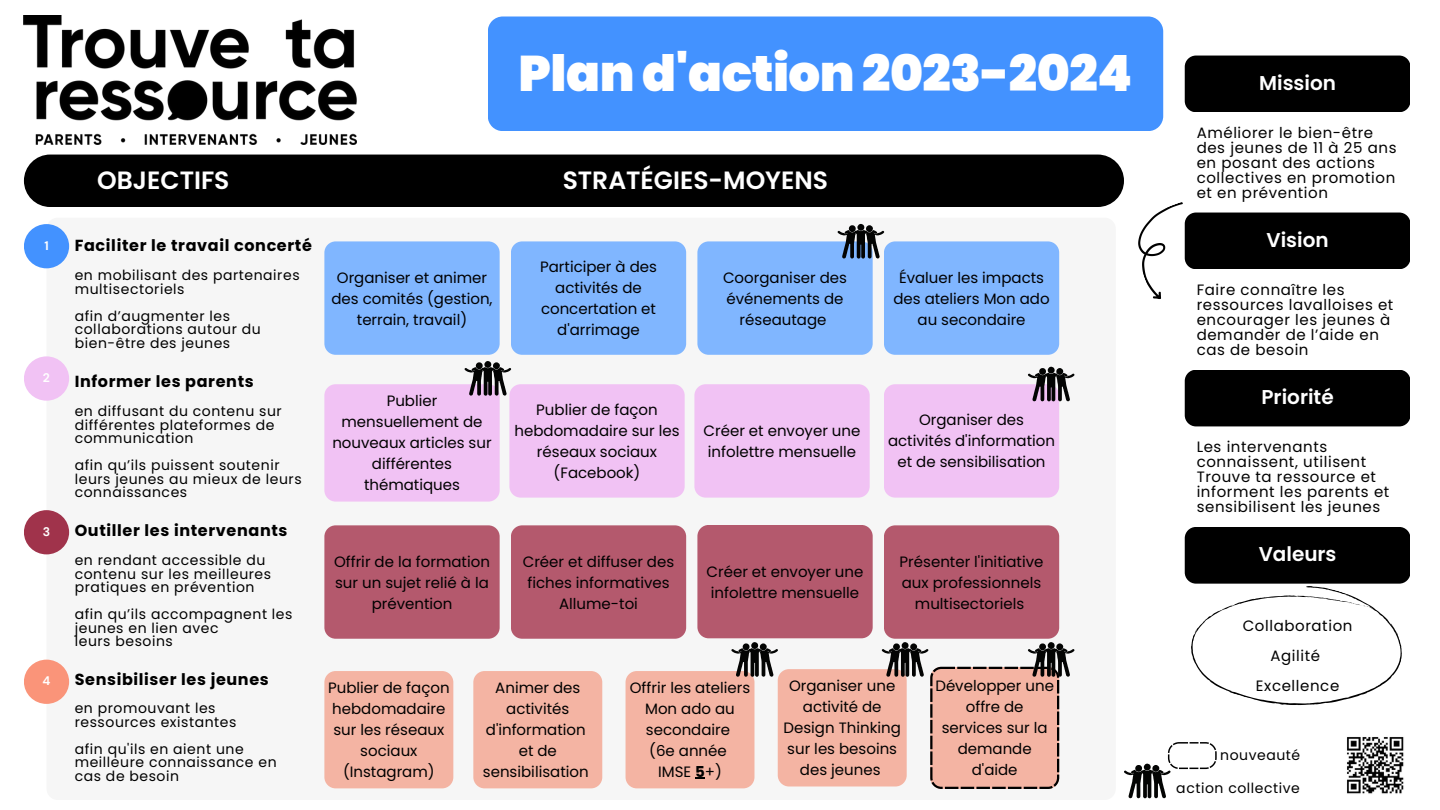
<style>
.page{position:relative;width:1440px;height:810px;background:#fff}
.page>*{position:absolute;margin:0;border:0;box-sizing:border-box;transform-origin:0 0}
.t1{font:900 50px "Poppins";letter-spacing:-.01em;color:#fff}
.t2{font:600 25px "Poppins";color:#fff}
.t3{font:600 20px "Poppins";color:#fff}
.t4{font:700 16px "Poppins";letter-spacing:.04em;color:#000}
.t5{font:15px/21px "Poppins";color:#000;text-align:center}
.t6{font:15px/15px "Poppins";letter-spacing:.04em;color:#000}
.t7{font:14px/13.5px "Poppins";letter-spacing:.04em;color:#000}
.t8{font:700 12.4px "DM Sans";color:#fff}
.s1{font-weight:700}
</style>
<div class="page">
<div style="left:47px;top:218px;width:1069px;height:582px;background:#f6f6f6;border-radius:11px"></div>
<div style="left:24px;top:224px;width:45px;height:44px;background:#4392ff;border-radius:50%"></div>
<div style="left:24px;top:356px;width:45px;height:45px;background:#f1c2f4;border-radius:50%"></div>
<div style="left:24px;top:510px;width:45px;height:44px;background:#a0334b;border-radius:50%"></div>
<div style="left:24px;top:660px;width:45px;height:44px;background:#fa9479;border-radius:50%"></div>
<svg style="left:1184px;top:555px;width:226px;height:151px"></svg>
<div style="left:24px;top:155px;width:1100px;height:52px;background:#000;border-radius:26px"></div>
<svg style="left:1138px;top:202px;width:74px;height:97px"></svg>
<div style="left:1185px;top:213px;width:225px;height:56px;background:#000;border-radius:11px"></div>
<div style="left:1185px;top:56px;width:225px;height:56px;background:#000;border-radius:11px"></div>
<div style="left:488px;top:17px;width:675px;height:114px;background:#4392ff"></div>
<div style="left:1185px;top:527px;width:225px;height:57px;background:#000;border-radius:11px"></div>
<div style="left:324px;top:241px;width:176px;height:114px;background:#80b6ff;border-radius:11px"></div>
<div style="left:324px;top:384px;width:176px;height:118px;background:#f1c2f4;border-radius:11px"></div>
<div style="left:324px;top:525px;width:176px;height:114px;background:#b4596d;border-radius:11px"></div>
<div style="left:778px;top:669px;width:129px;height:117px;background:#f4b4a3;border-radius:11px"></div>
<div style="left:509px;top:384px;width:176px;height:114px;background:#f1c2f4;border-radius:11px"></div>
<div style="left:324px;top:671px;width:129px;height:117px;background:#f4b4a3;border-radius:11px"></div>
<div style="left:511px;top:525px;width:175px;height:114px;background:#b4596d;border-radius:11px"></div>
<div style="left:694px;top:384px;width:176px;height:114px;background:#f1c2f4;border-radius:11px"></div>
<div style="left:697px;top:525px;width:176px;height:113px;background:#b4596d;border-radius:11px"></div>
<div style="left:626px;top:671px;width:128px;height:117px;background:#f4b4a3;border-radius:11px"></div>
<div style="left:884px;top:525px;width:175px;height:114px;background:#b4596d;border-radius:11px"></div>
<div style="left:473px;top:671px;width:129px;height:117px;background:#f4b4a3;border-radius:11px"></div>
<div style="left:884px;top:384px;width:175px;height:114px;background:#f1c2f4;border-radius:11px"></div>
<div style="left:1185px;top:370px;width:225px;height:56px;background:#000;border-radius:11px"></div>
<svg style="left:731px;top:642px;width:47px;height:35px"></svg>
<svg style="left:465px;top:361px;width:46px;height:35px"></svg>
<svg style="left:1028px;top:367px;width:46px;height:35px"></svg>
<div style="left:511px;top:241px;width:175px;height:114px;background:#80b6ff;border-radius:11px"></div>
<div style="left:697px;top:241px;width:176px;height:114px;background:#80b6ff;border-radius:11px"></div>
<img style="left:24px;top:15px;width:333px;height:129px">
<div style="left:884px;top:241px;width:175px;height:114px;background:#80b6ff;border-radius:11px"></div>
<svg style="left:838px;top:224px;width:46px;height:35px"></svg>
<svg style="left:1124px;top:742px;width:93px;height:57px"></svg>
<img style="left:1347px;top:737px;width:57px;height:57px">
<svg style="left:882px;top:642px;width:192px;height:147px"></svg>
<p class="t1" style="left:519px;top:38px;width:615px">Plan d'action 2023-2024</p>
<p class="t3" style="left:1259px;top:69px;width:78px">Mission</p>
<p class="t2" style="left:97px;top:163px;width:134px">OBJECTIFS</p>
<p class="t2" style="left:563px;top:163px;width:267px">STRATÉGIES-MOYENS</p>
<p class="t6" style="left:1197px;top:125px;width:201px">Améliorer le bien-être des jeunes de 11 à 25 ans en posant des actions collectives en promotion et en prévention</p>
<p class="t8" style="left:44px;top:237px;width:6px">1</p>
<p class="t4" style="left:75px;top:234px;width:239px">Faciliter le travail concerté</p>
<p class="t7" style="left:75px;top:269px;width:226px">en mobilisant des partenaires multisectoriels</p>
<p class="t7" style="left:75px;top:309px;width:188px">afin d’augmenter les collaborations autour du</p>
<p class="t7" style="left:75px;top:336px;width:157px">bien-être des jeunes</p>
<p class="t5" style="left:331px;top:267px;width:163px">Organiser et animer des comités (gestion, terrain, travail)</p>
<p class="t5" style="left:540px;top:256px;width:118px">Participer à des activités de concertation et d'arrimage</p>
<p class="t5" style="left:723px;top:267px;width:125px">Coorganiser des événements de réseautage</p>
<p class="t5" style="left:893px;top:267px;width:158px">Évaluer les impacts des ateliers Mon ado au secondaire</p>
<p class="t3" style="left:1267px;top:226px;width:64px">Vision</p>
<p class="t6" style="left:1197px;top:282px;width:198px">Faire connaître les ressources lavalloises et encourager les jeunes à demander de l’aide en cas de besoin</p>
<p class="t8" style="left:43px;top:370px;width:9px">2</p>
<p class="t8" style="left:43px;top:523px;width:9px">3</p>
<p class="t8" style="left:43px;top:673px;width:9px">4</p>
<p class="t4" style="left:75px;top:370px;width:181px">Informer les parents</p>
<p class="t7" style="left:75px;top:405px;width:208px">en diffusant du contenu sur différentes plateformes de communication</p>
<p class="t7" style="left:75px;top:459px;width:228px">afin qu’ils puissent soutenir leurs jeunes au mieux de leurs connaissances</p>
<p class="t4" style="left:75px;top:519px;width:214px">Outiller les intervenants</p>
<p class="t7" style="left:75px;top:554px;width:198px">en rendant accessible du contenu sur les meilleures pratiques en prévention</p>
<p class="t7" style="left:75px;top:608px;width:219px">afin qu’ils accompagnent les jeunes en lien avec</p>
<p class="t7" style="left:75px;top:635px;width:100px">leurs besoins</p>
<p class="t4" style="left:75px;top:669px;width:196px">Sensibiliser les jeunes</p>
<p class="t7" style="left:75px;top:701px;width:163px">en promouvant les ressources existantes</p>
<p class="t7" style="left:75px;top:742px;width:203px">afin qu'ils en aient une meilleure connaissance en cas de besoin</p>
<p class="t5" style="left:332px;top:390px;width:161px">Publier mensuellement de nouveaux articles sur différentes thématiques</p>
<p class="t5" style="left:334px;top:551px;width:157px">Offrir de la formation sur un sujet relié à la prévention</p>
<p class="t5" style="left:514px;top:399px;width:167px">Publier de façon hebdomadaire sur les réseaux sociaux (Facebook)</p>
<p class="t5" style="left:523px;top:551px;width:153px">Créer et diffuser des fiches informatives<br>Allume-toi</p>
<p class="t5" style="left:704px;top:420px;width:158px;text-align:left">Créer et envoyer une infolettre mensuelle</p>
<p class="t5" style="left:707px;top:561px;width:158px;text-align:left">Créer et envoyer une infolettre mensuelle</p>
<p class="t5" style="left:888px;top:410px;width:168px">Organiser des activités d'information et de sensibilisation</p>
<p class="t5" style="left:900px;top:551px;width:145px">Présenter l'initiative aux professionnels multisectoriels</p>
<p class="t5" style="left:328px;top:677px;width:123px">Publier de façon hebdomadaire sur les réseaux sociaux (Instagram)</p>
<p class="t5" style="left:486px;top:677px;width:101px">Animer des activités d'information</p>
<p class="t5" style="left:483px;top:740px;width:107px">et de sensibilisation</p>
<p class="t5" style="left:630px;top:677px;width:122px">Offrir les ateliers<br>Mon ado au secondaire</p>
<p class="t5" style="left:649px;top:740px;width:79px">(6e année</p>
<p class="t5" style="left:658px;top:761px;width:65px">IMSE <span class="s1">5</span>+)</p>
<p class="t5" style="left:784px;top:675px;width:119px">Organiser une activité de<br>Design Thinking sur les besoins des jeunes</p>
<p class="t5" style="left:935px;top:675px;width:120px">Développer une offre de services sur la demande d'aide</p>
<p class="t3" style="left:1261px;top:383px;width:74px">Priorité</p>
<p class="t6" style="left:1197px;top:439px;width:194px">Les intervenants connaissent, utilisent<br>Trouve ta ressource et informent les parents et sensibilisent les jeunes</p>
<p class="t3" style="left:1259px;top:540px;width:79px">Valeurs</p>
<p class="t6" style="left:1243px;top:618px;width:111px">Collaboration</p>
<p class="t6" style="left:1270px;top:648px;width:51px">Agilité</p>
<p class="t6" style="left:1256px;top:678px;width:85px">Excellence</p>
<p class="t7" style="left:1220px;top:748px;width:82px">nouveauté</p>
<p class="t7" style="left:1176px;top:782px;width:125px">action collective</p>
</div>
